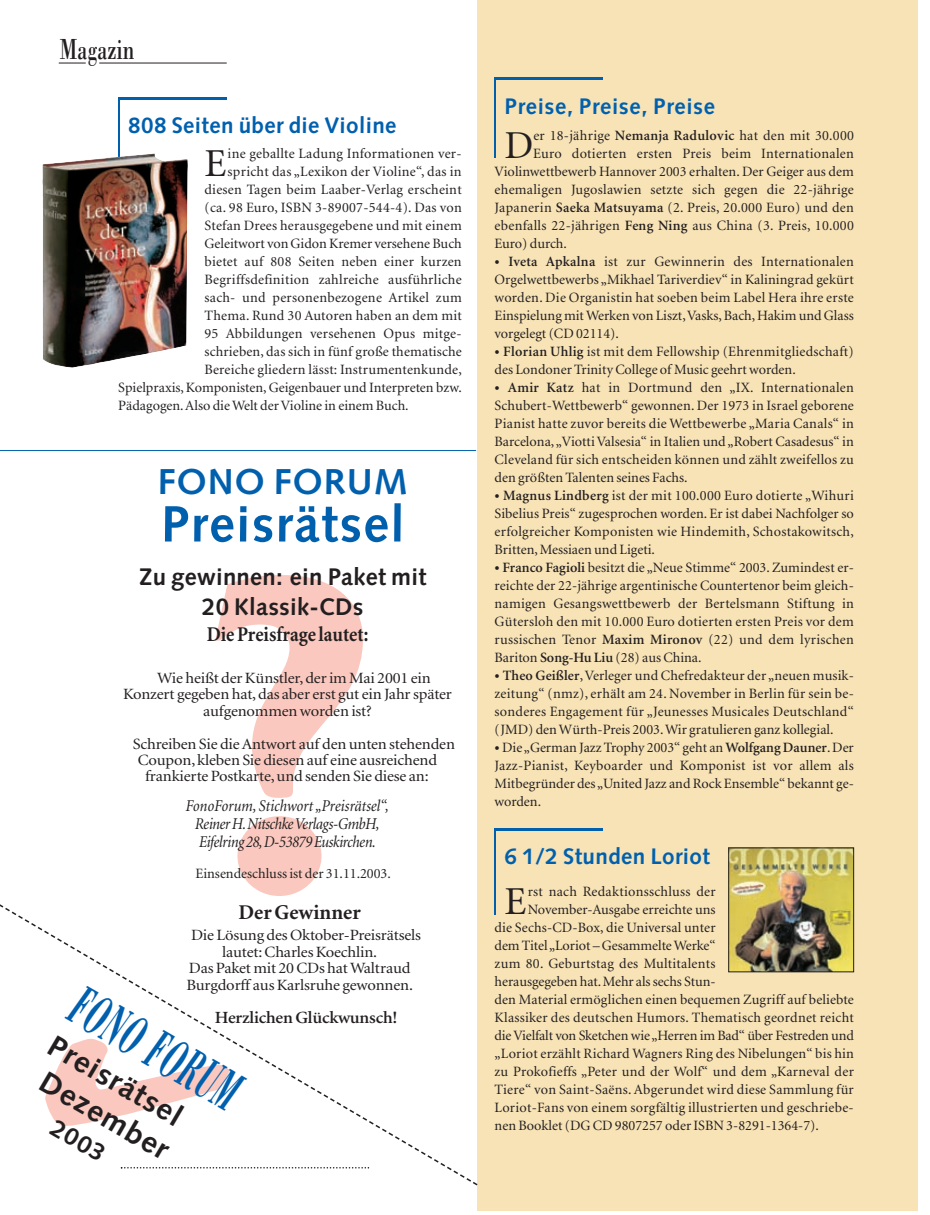
<style>
.page{position:relative;width:930px;height:1215px;background:#fff}
.page>*{position:absolute;margin:0;border:0;box-sizing:border-box;transform-origin:0 0}
.t1{font:700 458.55px "Gill Sans";color:#fac8be;scale:1.05 1}
.t2{font:italic 700 58.5px "Bodoni";color:#0160ae;scale:.45 1}
.t3{font:700 51px "Syntax";letter-spacing:.03em;color:#0160ae}
.t4{font:39.6px "Minion";color:#231f20}
.t5{font:700 36px "Syntax";letter-spacing:.03em;color:#0160ae}
.t6{font:30px "Bodoni";color:#231f20;scale:.7 1}
.t7{font:700 29.85px/35.7px "Syntax";color:#231f20;text-align:center;scale:1.05 1}
.t8{font:700 24.15px "Syntax";color:#231f20;scale:1.05 1}
.t9{font:700 24px/30px "Syntax";letter-spacing:.01em;color:#231f20;text-align:center}
.t10{font:700 22.5px "Syntax";letter-spacing:.015em;color:#0160ae}
.t11{font:700 21px "Minion";color:#231f20;scale:.9 1}
.t12{font:700 21px "Minion";color:#231f20}
.t13{font:600 17.1px "Minion";letter-spacing:-.01em;color:#231f20;scale:1.05 1}
.t14{font:italic 16.5px/18px "Minion";letter-spacing:-.03em;color:#231f20;text-align:center;scale:.9 1}
.t15{font:15.6px/16.5px "Minion";letter-spacing:-.01em;color:#231f20;scale:1.05 1}
.t16{font:14.25px/18px "Minion";letter-spacing:.01em;color:#231f20;text-align:justify}
.t17{font:14.25px "Minion";letter-spacing:-.01em;color:#231f20}
.s1{font-weight:600}
.s2{font-size:18px}
</style>
<div class="page">
<div style="left:478px;top:0;width:440px;height:1211px;background:#f7e3b6"></div>
<svg style="left:59px;top:63px;width:27px;height:1px"></svg>
<hr style="left:99px;top:63px;width:128px;height:1px;background:#231f20">
<svg style="left:473px;top:1180px;width:5px;height:7px"></svg>
<hr style="left:0;top:450px;width:476px;height:1px;background:#0160ae">
<hr style="left:495px;top:78px;width:108px;height:2px;background:#0160ae">
<hr style="left:495px;top:79px;width:1px;height:79px;background:#0160ae">
<hr style="left:118px;top:97px;width:109px;height:2px;background:#0160ae">
<hr style="left:118px;top:98px;width:2px;height:83px;background:#0160ae">
<img style="left:42px;top:153px;width:146px;height:215px">
<hr style="left:495px;top:828px;width:108px;height:3px;background:#0160ae">
<hr style="left:495px;top:829px;width:1px;height:86px;background:#0160ae">
<img style="left:730px;top:850px;width:122px;height:120px">
<div style="left:728px;top:848px;width:126px;height:124px;border:1px solid #231f20"></div>
<svg style="left:120px;top:994px;width:249px;height:175px"></svg>
<h3 class="t6" style="left:60px;top:39px;width:108px">Magazin</h3>
<h3 class="t10" style="left:128px;top:116px;width:270px">808 Seiten über die Violine</h3>
<h3 class="t4" style="left:205px;top:148px;width:23px">E</h3>
<p class="t16" style="left:228px;top:146px;width:235px">ine geballte Ladung Informationen ver-</p>
<p class="t16" style="left:228px;top:164px;width:236px">spricht das „Lexikon der Violine“, das in</p>
<p class="t16" style="left:205px;top:182px;width:259px">diesen Tagen beim Laaber-Verlag erscheint</p>
<p class="t16" style="left:205px;top:200px;width:259px">(ca. 98 Euro, ISBN 3-89007-544-4). Das von</p>
<p class="t16" style="left:205px;top:218px;width:259px">Stefan Drees herausgegebene und mit einem</p>
<p class="t16" style="left:205px;top:236px;width:259px">Geleitwort von Gidon Kremer versehene Buch</p>
<p class="t16" style="left:205px;top:254px;width:259px">bietet auf 808 Seiten neben einer kurzen</p>
<p class="t16" style="left:205px;top:272px;width:259px">Begriffsdefinition zahlreiche ausführliche</p>
<p class="t16" style="left:205px;top:290px;width:259px">sach- und personenbezogene Artikel zum</p>
<p class="t16" style="left:205px;top:308px;width:259px">Thema. Rund 30 Autoren haben an dem mit</p>
<p class="t16" style="left:205px;top:326px;width:259px">95 Abbildungen versehenen Opus mitge-</p>
<p class="t16" style="left:205px;top:344px;width:259px">schrieben, das sich in fünf große thematische</p>
<p class="t16" style="left:205px;top:362px;width:259px">Bereiche gliedern lässt: Instrumentenkunde,</p>
<p class="t16" style="left:118px;top:380px;width:345px">Spielpraxis, Komponisten, Geigenbauer und Interpreten bzw.</p>
<p class="t16" style="left:118px;top:398px;width:292px">Pädagogen.Also die Welt der Violine in einem Buch.</p>
<h3 class="t5" style="left:158px;top:467px;width:251px">FONO FORUM</h3>
<h3 class="t3" style="left:161px;top:503px;width:245px">Preisrätsel</h3>
<h3 class="t9" style="left:139px;top:564px;width:289px">Zu gewinnen: ein Paket mit<br>20 Klassik-CDs</h3>
<h1 class="t1" style="left:203px;top:579px;width:174px">?</h1>
<h3 class="t11" style="left:207px;top:626px;width:181px">Die Preisfrage lautet:</h3>
<p class="t15" style="left:157px;top:671px;width:262px">Wie heißt der Künstler,der im Mai 2001 ein</p>
<p class="t15" style="left:123px;top:687px;width:315px">Konzert gegeben hat,das aber erst gut ein Jahr später</p>
<p class="t15" style="left:203px;top:704px;width:162px">aufgenommen worden ist?</p>
<p class="t15" style="left:138px;top:737px;width:303px;text-indent:-5px">Schreiben Sie die Antwort auf den unten stehenden<br>Coupon,kleben Sie diesen auf eine ausreichend</p>
<p class="t15" style="left:145px;top:769px;width:272px">frankierte Postkarte,und senden Sie diese an:</p>
<p class="t14" style="left:185px;top:798px;width:227px">FonoForum, Stichwort „Preisrätsel“,<br>Reiner H.Nitschke Verlags-GmbH,<br>Eifelring 28,D-53879 Euskirchen.</p>
<p class="t16" style="left:196px;top:866px;width:197px">Einsendeschluss ist der 31.11.2003.</p>
<h3 class="t12" style="left:239px;top:905px;width:124px">Der Gewinner</h3>
<p class="t15" style="left:186px;top:929px;width:225px;text-align:center">Die Lösung des Oktober-Preisrätsels lautet: Charles Koechlin.<br>Das Paket mit 20 CDs hat Waltraud Burgdorff aus Karlsruhe gewonnen.</p>
<p class="t13" style="left:215px;top:1011px;width:176px">Herzlichen Glückwunsch!</p>
<h2 class="t2" style="left:85px;top:984px;width:417px;rotate:30deg">FONO FORUM</h2>
<h3 class="t7" style="left:58px;top:1030px;width:149px;rotate:30deg">Preisrätsel<br>Dezember</h3>
<h3 class="t8" style="left:58px;top:1117px;width:58px;rotate:30deg">2003</h3>
<h3 class="t10" style="left:505px;top:97px;width:212px">Preise, Preise, Preise</h3>
<h3 class="t4" style="left:505px;top:130px;width:30px">D</h3>
<p class="t16" style="left:533px;top:128px;width:322px">er 18-jährige <span class="s1">Nemanja Radulovic</span> hat den mit 30.000</p>
<p class="t16" style="left:533px;top:146px;width:322px">Euro dotierten ersten Preis beim Internationalen</p>
<p class="t16" style="left:495px;top:164px;width:361px">Violinwettbewerb Hannover 2003 erhalten. Der Geiger aus dem</p>
<p class="t16" style="left:495px;top:182px;width:361px">ehemaligen Jugoslawien setzte sich gegen die 22-jährige</p>
<p class="t16" style="left:495px;top:200px;width:361px">Japanerin <span class="s1">Saeka Matsuyama</span> (2. Preis, 20.000 Euro) und den</p>
<p class="t16" style="left:495px;top:218px;width:361px">ebenfalls 22-jährigen <span class="s1">Feng Ning</span> aus China (3. Preis, 10.000</p>
<p class="t16" style="left:495px;top:236px;width:74px">Euro) durch.</p>
<p class="t16" style="left:495px;top:254px;width:361px"><span class="s2">•</span> <span class="s1">Iveta Apkalna</span> ist zur Gewinnerin des Internationalen Orgelwettbewerbs „Mikhael Tariverdiev“ in Kaliningrad gekürt worden. Die Organistin hat soeben beim Label Hera ihre erste Einspielung mit Werken von Liszt,Vasks, Bach, Hakim und Glass vorgelegt (CD 02114).</p>
<p class="t16" style="left:495px;top:344px;width:361px"><span class="s2">•</span> <span class="s1">Florian Uhlig</span> ist mit dem Fellowship (Ehrenmitgliedschaft) des Londoner Trinity College of Music geehrt worden.</p>
<p class="t16" style="left:495px;top:380px;width:361px"><span class="s2">•</span> <span class="s1">Amir Katz</span> hat in Dortmund den „IX. Internationalen Schubert-Wettbewerb“ gewonnen. Der 1973 in Israel geborene Pianist hatte zuvor bereits die Wettbewerbe „Maria Canals“ in Barcelona,„Viotti Valsesia“ in Italien und „Robert Casadesus“ in Cleveland für sich entscheiden können und zählt zweifellos zu den größten Talenten seines Fachs.</p>
<p class="t16" style="left:495px;top:488px;width:361px"><span class="s2">•</span> <span class="s1">Magnus Lindberg</span> ist der mit 100.000 Euro dotierte „Wihuri Sibelius Preis“ zugesprochen worden. Er ist dabei Nachfolger so erfolgreicher Komponisten wie Hindemith, Schostakowitsch, Britten, Messiaen und Ligeti.</p>
<p class="t16" style="left:495px;top:560px;width:361px"><span class="s2">•</span> <span class="s1">Franco Fagioli</span> besitzt die „Neue Stimme“ 2003. Zumindest er&shy;reichte der 22-jährige argentinische Countertenor beim gleich&shy;namigen Gesangswettbewerb der Bertelsmann Stiftung in Gütersloh den mit 10.000 Euro dotierten ersten Preis vor dem russischen Tenor <span class="s1">Maxim Mironov</span> (22) und dem lyrischen Bariton <span class="s1">Song-Hu Liu</span> (28) aus China.</p>
<p class="t16" style="left:495px;top:668px;width:361px"><span class="s2">•</span> <span class="s1">Theo Geißler</span>, Verleger und Chefredakteur der „neuen musik&shy;zeitung“ (nmz), erhält am 24. November in Berlin für sein be&shy;sonderes Engagement für „Jeunesses Musicales Deutschland“ (JMD) den Würth-Preis 2003.Wir gratulieren ganz kollegial.</p>
<p class="t16" style="left:495px;top:740px;width:361px"><span class="s2">•</span> Die „German Jazz Trophy 2003“ geht an <span class="s1">Wolfgang Dauner</span>. Der Jazz-Pianist, Keyboarder und Komponist ist vor allem als Mitbegründer des „United Jazz and Rock Ensemble“ bekannt ge&shy;worden.</p>
<h3 class="t10" style="left:505px;top:848px;width:207px">6 1/2 Stunden Loriot</h3>
<h3 class="t4" style="left:505px;top:886px;width:23px">E</h3>
<p class="t16" style="left:528px;top:884px;width:189px">rst nach Redaktionsschluss der</p>
<p class="t16" style="left:528px;top:902px;width:189px">November-Ausgabe erreichte uns</p>
<p class="t16" style="left:495px;top:920px;width:223px">die Sechs-CD-Box, die Universal unter</p>
<p class="t16" style="left:495px;top:938px;width:223px">dem Titel „Loriot – Gesammelte Werke“</p>
<p class="t16" style="left:495px;top:956px;width:223px">zum 80. Geburtstag des Multitalents</p>
<p class="t16" style="left:495px;top:974px;width:223px">herausgegeben hat. Mehr als sechs Stun-</p>
<p class="t16" style="left:495px;top:992px;width:361px">den Material ermöglichen einen bequemen Zugriff auf beliebte</p>
<p class="t16" style="left:495px;top:1010px;width:361px">Klassiker des deutschen Humors. Thematisch geordnet reicht</p>
<p class="t17" style="left:495px;top:1030px;width:361px">die Vielfalt von Sketchen wie „Herren im Bad“ über Festreden und</p>
<p class="t16" style="left:495px;top:1046px;width:361px">„Loriot erzählt Richard Wagners Ring des Nibelungen“ bis hin</p>
<p class="t16" style="left:495px;top:1064px;width:361px">zu Prokofieffs „Peter und der Wolf“ und dem „Karneval der</p>
<p class="t16" style="left:495px;top:1082px;width:361px">Tiere“ von Saint-Saëns. Abgerundet wird diese Sammlung für</p>
<p class="t16" style="left:495px;top:1100px;width:361px">Loriot-Fans von einem sorgfältig illustrierten und geschriebe-</p>
<p class="t16" style="left:495px;top:1118px;width:326px">nen Booklet (DG CD 9807257 oder ISBN 3-8291-1364-7).</p>
</div>
